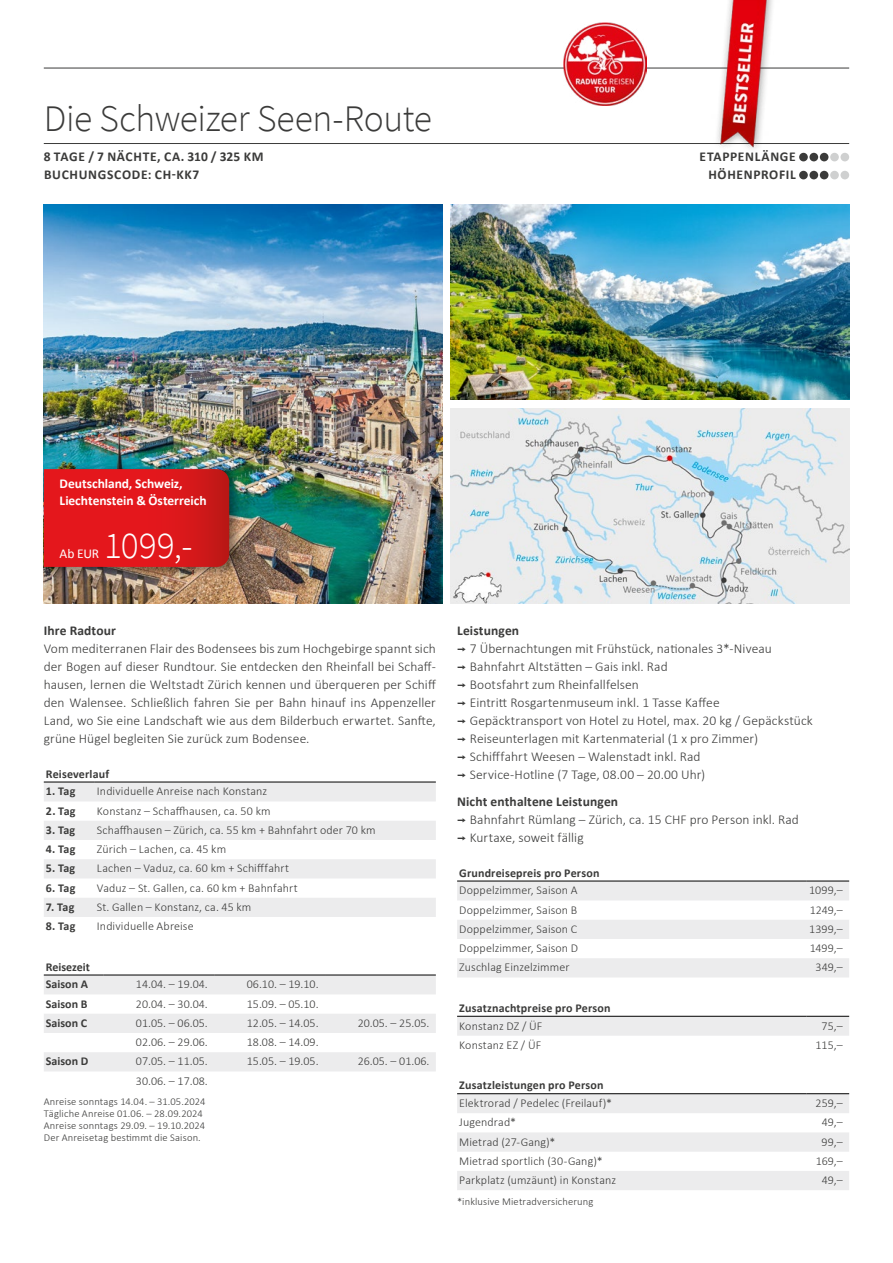
<style>
.page{position:relative;width:893px;height:1263px;background:#fff}
.page>*{position:absolute;margin:0;border:0;box-sizing:border-box;transform-origin:0 0}
.t1{font:300 37.5px "Source Sans Pro";letter-spacing:-.01em;color:#3b3b3a}
.t2{font:300 37.5px "Source Sans Pro";color:#fff}
.t3{font:300 13.5px/18px "Calibri";letter-spacing:.005em;color:#3b3b3a}
.t4{font:700 13.5px/18px "Calibri";letter-spacing:.05em;color:#3b3b3a}
.t5{font:700 13.5px/17.2px "Calibri";letter-spacing:-.005em;color:#fff}
.t6{font:700 13.5px "Calibri";letter-spacing:.01em;color:#3b3b3a}
.t7{font:13.5px "Calibri";color:#fff}
.t8{font:300 12px "Calibri";letter-spacing:.005em;color:#3b3b3a}
.t9{font:700 12px/17.7px "Calibri";letter-spacing:.015em;color:#3b3b3a}
.t10{font:300 10.5px/12px "Calibri";letter-spacing:.015em;color:#3b3b3a}
.s1{font-weight:700}
.s2{font-family:"Interstate";font-weight:400}
</style>
<div class="page">
<img style="left:44px;top:204px;width:398px;height:400px">
<img style="left:451px;top:204px;width:398px;height:196px">
<img style="left:451px;top:408px;width:398px;height:196px">
<div style="left:40px;top:463px;width:204px;height:116px;background:#000;opacity:.45"></div>
<svg style="left:44px;top:469px;width:185px;height:98px;background:#dc171b"></svg>
<hr style="left:44px;top:143px;width:805px;height:1px;background:#3b3b3a">
<hr style="left:44px;top:68px;width:805px;height:1px;background:#3b3b3a">
<div style="left:799px;top:153px;width:9px;height:8px;background:#3b3b3a;border-radius:50%"></div>
<div style="left:809px;top:153px;width:9px;height:8px;background:#3b3b3a;border-radius:50%"></div>
<div style="left:820px;top:153px;width:8px;height:8px;background:#3b3b3a;border-radius:50%"></div>
<div style="left:830px;top:153px;width:9px;height:8px;background:#cfd0d0;border-radius:50%"></div>
<div style="left:840px;top:153px;width:9px;height:8px;background:#cfd0d0;border-radius:50%"></div>
<div style="left:799px;top:171px;width:9px;height:8px;background:#3b3b3a;border-radius:50%"></div>
<div style="left:809px;top:171px;width:9px;height:8px;background:#3b3b3a;border-radius:50%"></div>
<div style="left:820px;top:171px;width:8px;height:8px;background:#3b3b3a;border-radius:50%"></div>
<div style="left:830px;top:171px;width:9px;height:8px;background:#cfd0d0;border-radius:50%"></div>
<div style="left:840px;top:171px;width:9px;height:8px;background:#cfd0d0;border-radius:50%"></div>
<img style="left:564px;top:23px;width:83px;height:83px">
<img style="left:711px;top:0;width:68px;height:149px">
<svg style="left:44px;top:783px;width:392px;height:134px;fill:#ececed"></svg>
<hr style="left:44px;top:782px;width:51px;height:1px;background:#000">
<hr style="left:95px;top:782px;width:341px;height:1px;background:#000">
<svg style="left:44px;top:976px;width:392px;height:95px"></svg>
<hr style="left:44px;top:975px;width:59px;height:1px;background:#000">
<hr style="left:103px;top:975px;width:111px;height:1px;background:#000">
<hr style="left:214px;top:975px;width:111px;height:1px;background:#000">
<hr style="left:325px;top:975px;width:111px;height:1px;background:#000">
<svg style="left:457px;top:882px;width:392px;height:95px"></svg>
<hr style="left:457px;top:881px;width:349px;height:1px;background:#000">
<hr style="left:806px;top:881px;width:43px;height:1px;background:#000">
<div style="left:457px;top:1017px;width:392px;height:19px;background:#ececed"></div>
<hr style="left:457px;top:1016px;width:349px;height:1px;background:#000">
<hr style="left:806px;top:1016px;width:43px;height:1px;background:#000">
<svg style="left:457px;top:1094px;width:392px;height:96px"></svg>
<hr style="left:457px;top:1093px;width:349px;height:1px;background:#000">
<hr style="left:806px;top:1093px;width:43px;height:1px;background:#000">
<h1 class="t1" style="left:44px;top:96px;width:390px">Die Schweizer Seen-Route</h1>
<p class="t4" style="left:44px;top:147px;width:221px">8 TAGE / 7 NÄCHTE, CA. 310 / 325 KM<br>BUCHUNGSCODE: CH-KK7</p>
<p class="t4" style="left:700px;top:147px;width:98px;text-align:right">ETAPPENLÄNGE<br>HÖHENPROFIL</p>
<p class="t5" style="left:60px;top:474px;width:148px">Deutschland, Schweiz,<br>Liechtenstein &amp; Österreich</p>
<p class="t7" style="left:60px;top:544px;width:41px">Ab EUR</p>
<h1 class="t2" style="left:104px;top:522px;width:90px">1099,-</h1>
<p class="t6" style="left:44px;top:621px;width:74px">Ihre Radtour</p>
<p class="t3" style="left:44px;top:640px;width:394px;text-align:justify">Vom mediterranen Flair des Bodensees bis zum Hochgebirge spannt sich der Bogen auf dieser Rundtour. Sie entdecken den Rheinfall bei Schaff&shy;hausen, lernen die Weltstadt Zürich kennen und überqueren per Schiff den Walensee. Schließlich fahren Sie per Bahn hinauf ins Appenzeller Land, wo Sie eine Landschaft wie aus dem Bilderbuch erwartet. Sanfte, grüne Hügel begleiten Sie zurück zum Bodensee.</p>
<p class="t9" style="left:46px;top:764px;width:65px">Reiseverlauf</p>
<p class="t9" style="left:46px;top:782px;width:31px">1. Tag</p>
<p class="t8" style="left:97px;top:784px;width:172px">Individuelle Anreise nach Konstanz</p>
<p class="t9" style="left:46px;top:801px;width:31px">2. Tag</p>
<p class="t8" style="left:97px;top:803px;width:175px">Konstanz – Schaffhausen, ca. 50 km</p>
<p class="t9" style="left:46px;top:821px;width:31px">3. Tag</p>
<p class="t8" style="left:97px;top:822px;width:280px">Schaffhausen – Zürich, ca. 55 km + Bahnfahrt oder 70 km</p>
<p class="t9" style="left:46px;top:840px;width:31px">4. Tag</p>
<p class="t8" style="left:97px;top:842px;width:131px">Zürich – Lachen, ca. 45 km</p>
<p class="t9" style="left:46px;top:859px;width:31px">5. Tag</p>
<p class="t8" style="left:97px;top:861px;width:194px">Lachen – Vaduz, ca. 60 km + Schifffahrt</p>
<p class="t9" style="left:46px;top:878px;width:31px">6. Tag</p>
<p class="t8" style="left:97px;top:880px;width:202px">Vaduz – St. Gallen, ca. 60 km + Bahnfahrt</p>
<p class="t9" style="left:46px;top:898px;width:30px">7. Tag</p>
<p class="t8" style="left:97px;top:899px;width:156px">St. Gallen – Konstanz, ca. 45 km</p>
<p class="t9" style="left:46px;top:917px;width:31px">8. Tag</p>
<p class="t8" style="left:97px;top:919px;width:98px">Individuelle Abreise</p>
<p class="t9" style="left:46px;top:957px;width:45px">Reisezeit<br>Saison A</p>
<p class="t8" style="left:136px;top:977px;width:73px">14.04. – 19.04.</p>
<p class="t8" style="left:247px;top:977px;width:73px">06.10. – 19.10.</p>
<p class="t9" style="left:46px;top:994px;width:43px">Saison B</p>
<p class="t8" style="left:136px;top:996px;width:73px">20.04. – 30.04.</p>
<p class="t8" style="left:247px;top:996px;width:73px">15.09. – 05.10.</p>
<p class="t9" style="left:46px;top:1014px;width:43px">Saison C</p>
<p class="t8" style="left:136px;top:1015px;width:73px">01.05. – 06.05.</p>
<p class="t8" style="left:247px;top:1015px;width:73px">12.05. – 14.05.</p>
<p class="t8" style="left:358px;top:1015px;width:73px">20.05. – 25.05.</p>
<p class="t8" style="left:136px;top:1035px;width:73px">02.06. – 29.06.</p>
<p class="t8" style="left:247px;top:1035px;width:73px">18.08. – 14.09.</p>
<p class="t9" style="left:46px;top:1052px;width:44px">Saison D</p>
<p class="t8" style="left:136px;top:1054px;width:73px">07.05. – 11.05.</p>
<p class="t8" style="left:247px;top:1054px;width:73px">15.05. – 19.05.</p>
<p class="t8" style="left:358px;top:1054px;width:73px">26.05. – 01.06.</p>
<p class="t8" style="left:136px;top:1073px;width:73px">30.06. – 17.08.</p>
<p class="t10" style="left:44px;top:1096px;width:163px">Anreise sonntags 14.04. – 31.05.2024<br>Tägliche Anreise 01.06. – 28.09.2024<br>Anreise sonntags 29.09. – 19.10.2024<br>Der Anreisetag bestimmt die Saison.</p>
<p class="t3" style="left:457px;top:622px;width:357px"><span class="s1">Leistungen<br></span><span class="s2">¬</span> 7 Übernachtungen mit Frühstück, nationales 3*-Niveau<br><span class="s2">¬</span> Bahnfahrt Altstätten – Gais inkl. Rad<br><span class="s2">¬</span> Bootsfahrt zum Rheinfallfelsen<br><span class="s2">¬</span> Eintritt Rosgartenmuseum inkl. 1 Tasse Kaffee<br><span class="s2">¬</span> Gepäcktransport von Hotel zu Hotel, max. 20 kg / Gepäckstück <span class="s2">¬</span> Reiseunterlagen mit Kartenmaterial (1 x pro Zimmer)<br><span class="s2">¬</span> Schifffahrt Weesen – Walenstadt inkl. Rad<br><span class="s2">¬</span> Service-Hotline (7 Tage, 08.00 – 20.00 Uhr)</p>
<p class="t3" style="left:457px;top:793px;width:343px"><span class="s1">Nicht enthaltene Leistungen<br></span><span class="s2">¬</span> Bahnfahrt Rümlang – Zürich, ca. 15 CHF pro Person inkl. Rad <span class="s2">¬</span> Kurtaxe, soweit fällig</p>
<p class="t9" style="left:459px;top:863px;width:142px">Grundreisepreis pro Person</p>
<p class="t8" style="left:459px;top:883px;width:120px">Doppelzimmer, Saison A</p>
<p class="t8" style="left:809px;top:883px;width:35px">1099,–</p>
<p class="t8" style="left:459px;top:902px;width:120px">Doppelzimmer, Saison B</p>
<p class="t8" style="left:810px;top:902px;width:35px">1249,–</p>
<p class="t8" style="left:459px;top:921px;width:120px">Doppelzimmer, Saison C</p>
<p class="t8" style="left:809px;top:921px;width:35px">1399,–</p>
<p class="t8" style="left:459px;top:941px;width:120px">Doppelzimmer, Saison D</p>
<p class="t8" style="left:810px;top:941px;width:35px">1499,–</p>
<p class="t8" style="left:459px;top:960px;width:112px">Zuschlag Einzelzimmer</p>
<p class="t8" style="left:815px;top:960px;width:29px">349,–</p>
<p class="t9" style="left:459px;top:999px;width:153px">Zusatznachtpreise pro Person</p>
<p class="t8" style="left:459px;top:1018px;width:85px">Konstanz DZ / ÜF</p>
<p class="t8" style="left:822px;top:1018px;width:23px">75,–</p>
<p class="t8" style="left:459px;top:1037px;width:84px">Konstanz EZ / ÜF</p>
<p class="t8" style="left:815px;top:1037px;width:29px">115,–</p>
<p class="t9" style="left:459px;top:1076px;width:146px">Zusatzleistungen pro Person</p>
<p class="t8" style="left:459px;top:1096px;width:154px">Elektrorad / Pedelec (Freilauf)*</p>
<p class="t8" style="left:816px;top:1096px;width:29px">259,–</p>
<p class="t8" style="left:459px;top:1115px;width:58px">Jugendrad*</p>
<p class="t8" style="left:822px;top:1115px;width:22px">49,–</p>
<p class="t8" style="left:459px;top:1134px;width:98px">Mietrad (27-Gang)*</p>
<p class="t8" style="left:822px;top:1134px;width:23px">99,–</p>
<p class="t8" style="left:459px;top:1153px;width:145px">Mietrad sportlich (30-Gang)*</p>
<p class="t8" style="left:816px;top:1153px;width:29px">169,–</p>
<p class="t8" style="left:459px;top:1173px;width:158px">Parkplatz (umzäunt) in Konstanz</p>
<p class="t8" style="left:822px;top:1173px;width:22px">49,–</p>
<p class="t10" style="left:457px;top:1195px;width:138px">*inklusive Mietradversicherung</p>
</div>
